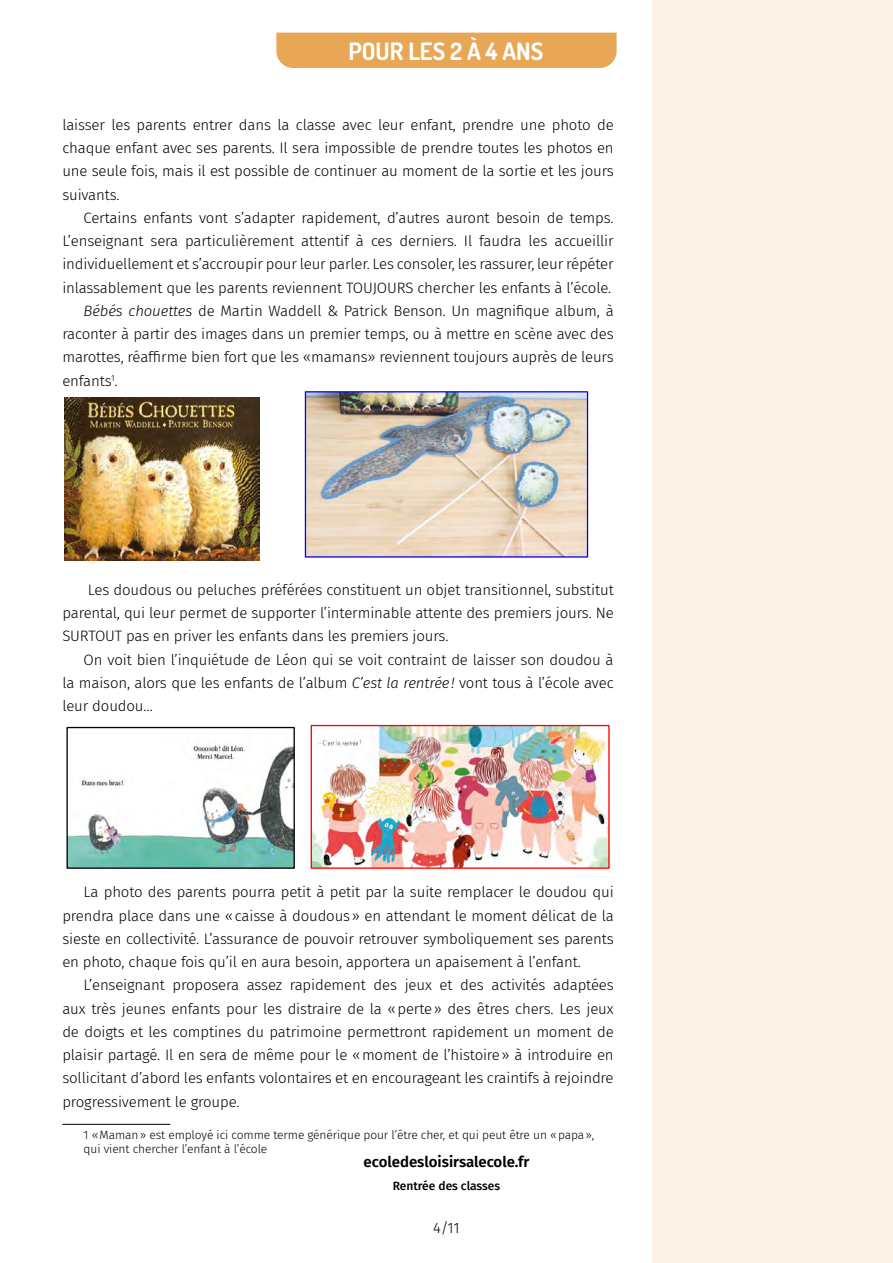
<style>
.page{position:relative;width:893px;height:1263px;background:#fff}
.page>*{position:absolute;margin:0;border:0;box-sizing:border-box;transform-origin:0 0}
.t1{font:700 24px "Dosis";color:#fff}
.t2{font:300 15px/23.2px "Fira Sans";letter-spacing:-.01em;color:#000;text-align:justify}
.t3{font:600 15px "Fira Sans";color:#000}
.t4{font:300 12px/14.4px "Fira Sans";letter-spacing:-.01em;color:#000}
.t5{font:500 12px "Fira Sans";color:#000}
.s1{font-style:italic}
</style>
<div class="page">
<div style="left:652px;top:0;width:241px;height:1263px;background:#fcf2e7"></div>
<hr style="left:0;top:0;width:1px;height:1263px;background:#fcf2e7">
<div style="left:276px;top:33px;width:341px;height:35px;background:#e8a757"></div>
<hr style="left:62px;top:1124px;width:108px;height:1px;background:#000">
<img style="left:65px;top:398px;width:194px;height:162px">
<img style="left:307px;top:393px;width:279px;height:163px">
<div style="left:305px;top:391px;width:283px;height:167px;border:1px solid #00f"></div>
<img style="left:68px;top:745px;width:225px;height:122px">
<div style="left:66px;top:727px;width:229px;height:142px;border:1px solid #000"></div>
<img style="left:313px;top:727px;width:295px;height:140px">
<div style="left:311px;top:725px;width:299px;height:144px;border:1px solid #f00"></div>
<h1 class="t1" style="left:348px;top:35px;width:196px">POUR LES 2 À 4 ANS</h1>
<p class="t2" style="left:62px;top:113px;width:553px">laisser les parents entrer dans la classe avec leur enfant, prendre une photo de chaque enfant avec ses parents. Il sera impossible de prendre toutes les photos en une seule fois, mais il est possible de continuer au moment de la sortie et les jours suivants.</p>
<p class="t2" style="left:84px;top:206px;width:532px">Certains enfants vont s’adapter rapidement, d’autres auront besoin de temps.</p>
<p class="t2" style="left:62px;top:229px;width:553px">L’enseignant sera particulièrement attentif à ces derniers. Il faudra les accueillir</p>
<p class="t2" style="left:62px;top:252px;width:553px">individuellement et s’accroupir pour leur parler. Les consoler, les rassurer, leur répéter</p>
<p class="t2" style="left:62px;top:276px;width:550px">inlassablement que les parents reviennent TOUJOURS chercher les enfants à l’école.</p>
<p class="t2" style="left:84px;top:299px;width:532px"><span class="s1">Bébés chouettes</span> de Martin Waddell &amp; Patrick Benson. Un magnifique album, à</p>
<p class="t2" style="left:62px;top:322px;width:553px">raconter à partir des images dans un premier temps, ou à mettre en scène avec des</p>
<p class="t2" style="left:62px;top:345px;width:553px">marottes, réaffirme bien fort que les «mamans» reviennent toujours auprès de leurs</p>
<p class="t2" style="left:62px;top:369px;width:57px">enfants<sup>1</sup>.</p>
<p class="t2" style="left:62px;top:578px;width:553px;text-indent:26px">Les doudous ou peluches préférées constituent un objet transitionnel, substitut parental, qui leur permet de supporter l’interminable attente des premiers jours. Ne SURTOUT pas en priver les enfants dans les premiers jours.</p>
<p class="t2" style="left:62px;top:648px;width:553px;text-indent:21px">On voit bien l’inquiétude de Léon qui se voit contraint de laisser son doudou à la maison, alors que les enfants de l’album <span class="s1">C’est la rentrée!</span> vont tous à l’école avec leur doudou…</p>
<p class="t2" style="left:62px;top:880px;width:553px;text-indent:21px">La photo des parents pourra petit à petit par la suite remplacer le doudou qui prendra place dans une «caisse à doudous» en attendant le moment délicat de la sieste en collectivité. L’assurance de pouvoir retrouver symboliquement ses parents en photo, chaque fois qu’il en aura besoin, apportera un apaisement à l’enfant.</p>
<p class="t2" style="left:62px;top:973px;width:553px;text-indent:21px">L’enseignant proposera assez rapidement des jeux et des activités adaptées aux très jeunes enfants pour les distraire de la «perte» des êtres chers. Les jeux de doigts et les comptines du patrimoine permettront rapidement un moment de plaisir partagé. Il en sera de même pour le «moment de l’histoire» à introduire en sollicitant d’abord les enfants volontaires et en encourageant les craintifs à rejoindre progressivement le groupe.</p>
<p class="t4" style="left:84px;top:1127px;width:512px">1 «Maman» est employé ici comme terme générique pour l’être cher, et qui peut être un «papa», qui vient chercher l’enfant à l’école</p>
<p class="t3" style="left:364px;top:1149px;width:167px">ecoledesloisirsalecole.fr</p>
<p class="t5" style="left:393px;top:1176px;width:109px">Rentrée des classes</p>
<p class="t2" style="left:433px;top:1216px;width:28px">4/11</p>
</div>
